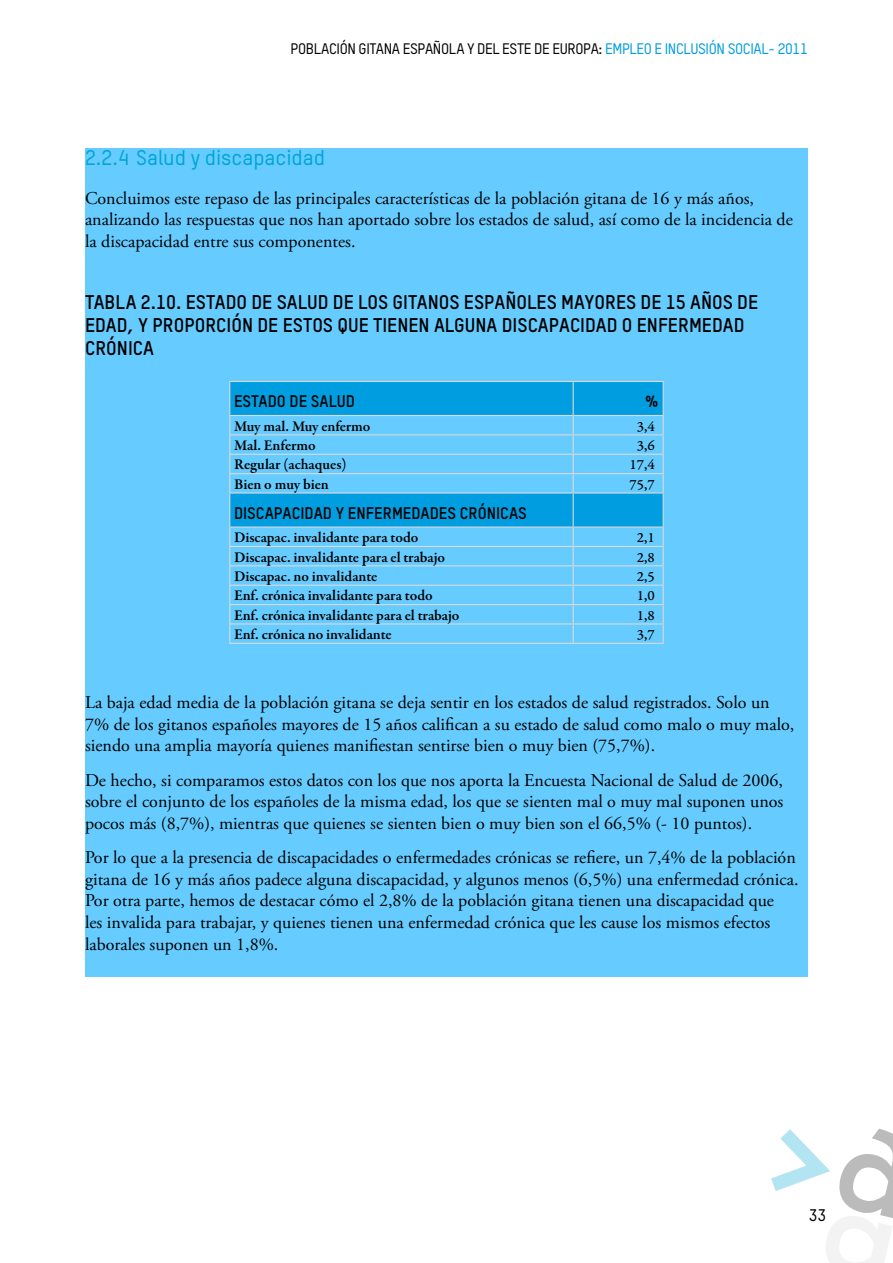
<style>
.page{position:relative;width:893px;height:1263px;background:#fff}
.page>*{position:absolute;margin:0;border:0;box-sizing:border-box;transform-origin:0 0}
.t1{font:500 21px "TSTAR";color:#00a6d6}
.t2{font:700 19.5px "TSTAR";color:#000}
.t3{font:18px/21.6px "Adobe Garamond Pro";color:#000}
.t4{font:700 16.5px "TSTAR";color:#000}
.t5{font:500 16.5px "TSTAR";color:#000}
.t6{font:600 15px "Garamond Premr Pro";color:#000}
.t7{font:500 15px "TSTAR";letter-spacing:-.025em;color:#000}
.t8{font:15px "Garamond Premr Pro Capt";color:#000}
.s1{color:#009ee0}
</style>
<div class="page">
<svg style="left:771px;top:1129px;width:122px;height:134px"></svg>
<div style="left:85px;top:149px;width:723px;height:828px;background:#6cf"></div>
<svg style="left:230px;top:382px;width:433px;height:144px"></svg>
<hr style="left:573px;top:382px;width:1px;height:33px;background:#d9d9d9">
<hr style="left:229px;top:434px;width:344px;height:1px;background:#d9d9d9">
<hr style="left:573px;top:434px;width:91px;height:1px;background:#d9d9d9">
<hr style="left:229px;top:454px;width:344px;height:1px;background:#d9d9d9">
<hr style="left:573px;top:454px;width:91px;height:1px;background:#d9d9d9">
<hr style="left:229px;top:473px;width:344px;height:1px;background:#d9d9d9">
<hr style="left:573px;top:473px;width:91px;height:1px;background:#d9d9d9">
<hr style="left:229px;top:546px;width:344px;height:1px;background:#d9d9d9">
<hr style="left:573px;top:546px;width:91px;height:1px;background:#d9d9d9">
<hr style="left:229px;top:565px;width:344px;height:1px;background:#d9d9d9">
<hr style="left:573px;top:565px;width:91px;height:1px;background:#d9d9d9">
<hr style="left:229px;top:585px;width:344px;height:1px;background:#d9d9d9">
<hr style="left:573px;top:585px;width:91px;height:1px;background:#d9d9d9">
<hr style="left:229px;top:604px;width:344px;height:1px;background:#d9d9d9">
<hr style="left:573px;top:604px;width:91px;height:1px;background:#d9d9d9">
<hr style="left:229px;top:623px;width:344px;height:1px;background:#d9d9d9">
<hr style="left:573px;top:623px;width:91px;height:1px;background:#d9d9d9">
<hr style="left:229px;top:381px;width:344px;height:1px;background:#d9d9d9">
<hr style="left:229px;top:382px;width:1px;height:33px;background:#d9d9d9">
<hr style="left:573px;top:381px;width:91px;height:1px;background:#d9d9d9">
<hr style="left:663px;top:382px;width:1px;height:33px;background:#d9d9d9">
<hr style="left:229px;top:415px;width:344px;height:1px;background:#d9d9d9">
<svg style="left:229px;top:416px;width:1px;height:76px"></svg>
<svg style="left:229px;top:528px;width:1px;height:115px"></svg>
<hr style="left:229px;top:643px;width:344px;height:1px;background:#d9d9d9">
<hr style="left:573px;top:415px;width:91px;height:1px;background:#d9d9d9">
<svg style="left:573px;top:416px;width:1px;height:76px"></svg>
<svg style="left:663px;top:416px;width:1px;height:76px"></svg>
<svg style="left:573px;top:528px;width:1px;height:115px"></svg>
<svg style="left:663px;top:528px;width:1px;height:115px"></svg>
<hr style="left:573px;top:643px;width:91px;height:1px;background:#d9d9d9">
<hr style="left:573px;top:494px;width:1px;height:32px;background:#d9d9d9">
<hr style="left:229px;top:492px;width:344px;height:2px;background:#d9d9d9">
<hr style="left:229px;top:494px;width:1px;height:32px;background:#d9d9d9">
<hr style="left:573px;top:492px;width:91px;height:2px;background:#d9d9d9">
<hr style="left:663px;top:494px;width:1px;height:32px;background:#d9d9d9">
<hr style="left:229px;top:526px;width:344px;height:2px;background:#d9d9d9">
<hr style="left:573px;top:526px;width:91px;height:2px;background:#d9d9d9">
<p class="t7" style="left:290px;top:40px;width:519px">POBLACIÓN GITANA ESPAÑOLA Y DEL ESTE DE EUROPA: <span class="s1">EMPLEO E INCLUSIÓN SOCIAL- 2011</span></p>
<p class="t1" style="left:85px;top:145px;width:242px">2.2.4 Salud y discapacidad</p>
<p class="t3" style="left:85px;top:188px;width:709px">Concluimos este repaso de las principales características de la población gitana de 16 y más años, analizando las respuestas que nos han aportado sobre los estados de salud, así como de la incidencia de la discapacidad entre sus componentes.</p>
<p class="t2" style="left:85px;top:289px;width:21px">TABLA</p>
<p class="t2" style="left:141px;top:289px;width:66px">2.10. ESTADO</p>
<p class="t2" style="left:251px;top:289px;width:37px">DE SALUD</p>
<p class="t2" style="left:333px;top:289px;width:36px">DE LOS</p>
<p class="t2" style="left:393px;top:289px;width:11px">GITANOS</p>
<p class="t2" style="left:464px;top:289px;width:12px">ESPAÑOLES</p>
<p class="t2" style="left:561px;top:289px;width:12px">MAYORES</p>
<p class="t2" style="left:641px;top:289px;width:61px">DE 15 AÑOS</p>
<p class="t2" style="left:737px;top:289px;width:11px">DE</p>
<p class="t2" style="left:85px;top:313px;width:11px">EDAD</p>
<p class="t2" style="left:128px;top:313px;width:36px">, Y PROPORCIÓN</p>
<p class="t2" style="left:257px;top:313px;width:36px">DE ESTOS</p>
<p class="t2" style="left:337px;top:313px;width:46px">QUE TIENEN</p>
<p class="t2" style="left:434px;top:313px;width:12px">ALGUNA</p>
<p class="t2" style="left:502px;top:313px;width:11px">DISCAPACIDAD</p>
<p class="t2" style="left:622px;top:313px;width:58px">OENFERMEDAD</p>
<p class="t2" style="left:85px;top:336px;width:11px">CRÓNICA</p>
<p class="t4" style="left:234px;top:391px;width:18px">ESTADO</p>
<p class="t4" style="left:290px;top:391px;width:31px">DE SALUD</p>
<p class="t4" style="left:645px;top:391px;width:15px">%</p>
<p class="t6" style="left:234px;top:417px;width:138px">Muy mal. Muy enfermo</p>
<p class="t8" style="left:637px;top:417px;width:19px">3,4</p>
<p class="t6" style="left:234px;top:436px;width:83px">Mal. Enfermo</p>
<p class="t8" style="left:637px;top:437px;width:19px">3,6</p>
<p class="t6" style="left:234px;top:455px;width:114px">Regular (achaques)</p>
<p class="t8" style="left:629px;top:456px;width:27px">17,4</p>
<p class="t6" style="left:234px;top:475px;width:96px">Bien o muy bien</p>
<p class="t8" style="left:629px;top:475px;width:27px">75,7</p>
<p class="t4" style="left:234px;top:502px;width:19px">DISCAPACIDAD</p>
<p class="t4" style="left:336px;top:502px;width:49px">YENFERMEDADES</p>
<p class="t4" style="left:460px;top:502px;width:10px">CRÓNICAS</p>
<p class="t6" style="left:234px;top:528px;width:186px">Discapac. invalidante para todo</p>
<p class="t8" style="left:637px;top:529px;width:19px">2,1</p>
<p class="t6" style="left:234px;top:548px;width:213px">Discapac. invalidante para el trabajo</p>
<p class="t8" style="left:637px;top:548px;width:19px">2,8</p>
<p class="t6" style="left:234px;top:567px;width:145px">Discapac. no invalidante</p>
<p class="t8" style="left:637px;top:567px;width:19px">2,5</p>
<p class="t6" style="left:234px;top:586px;width:200px">Enf. crónica invalidante para todo</p>
<p class="t8" style="left:637px;top:587px;width:19px">1,0</p>
<p class="t6" style="left:234px;top:606px;width:227px">Enf. crónica invalidante para el trabajo</p>
<p class="t8" style="left:637px;top:606px;width:19px">1,8</p>
<p class="t6" style="left:234px;top:625px;width:159px">Enf. crónica no invalidante</p>
<p class="t8" style="left:637px;top:626px;width:19px">3,7</p>
<p class="t3" style="left:85px;top:692px;width:711px">La baja edad media de la población gitana se deja sentir en los estados de salud registrados. Solo un<br>7% de los gitanos españoles mayores de 15 años califican a su estado de salud como malo o muy malo, siendo una amplia mayoría quienes manifiestan sentirse bien o muy bien (75,7%).</p>
<p class="t3" style="left:85px;top:770px;width:700px;text-align:justify">De hecho, si comparamos estos datos con los que nos aporta la Encuesta Nacional de Salud de 2006, sobre el conjunto de los españoles de la misma edad, los que se sienten mal o muy mal suponen unos pocos más (8,7%), mientras que quienes se sienten bien o muy bien son el 66,5% (- 10 puntos).</p>
<p class="t3" style="left:85px;top:847px;width:715px">Por lo que a la presencia de discapacidades o enfermedades crónicas se refiere, un 7,4% de la población gitana de 16 y más años padece alguna discapacidad, y algunos menos (6,5%) una enfermedad crónica.<br>Por otra parte, hemos de destacar cómo el 2,8% de la población gitana tienen una discapacidad que<br>les invalida para trabajar, y quienes tienen una enfermedad crónica que les cause los mismos efectos laborales suponen un 1,8%.</p>
<p class="t5" style="left:809px;top:1205px;width:19px">33</p>
</div>
